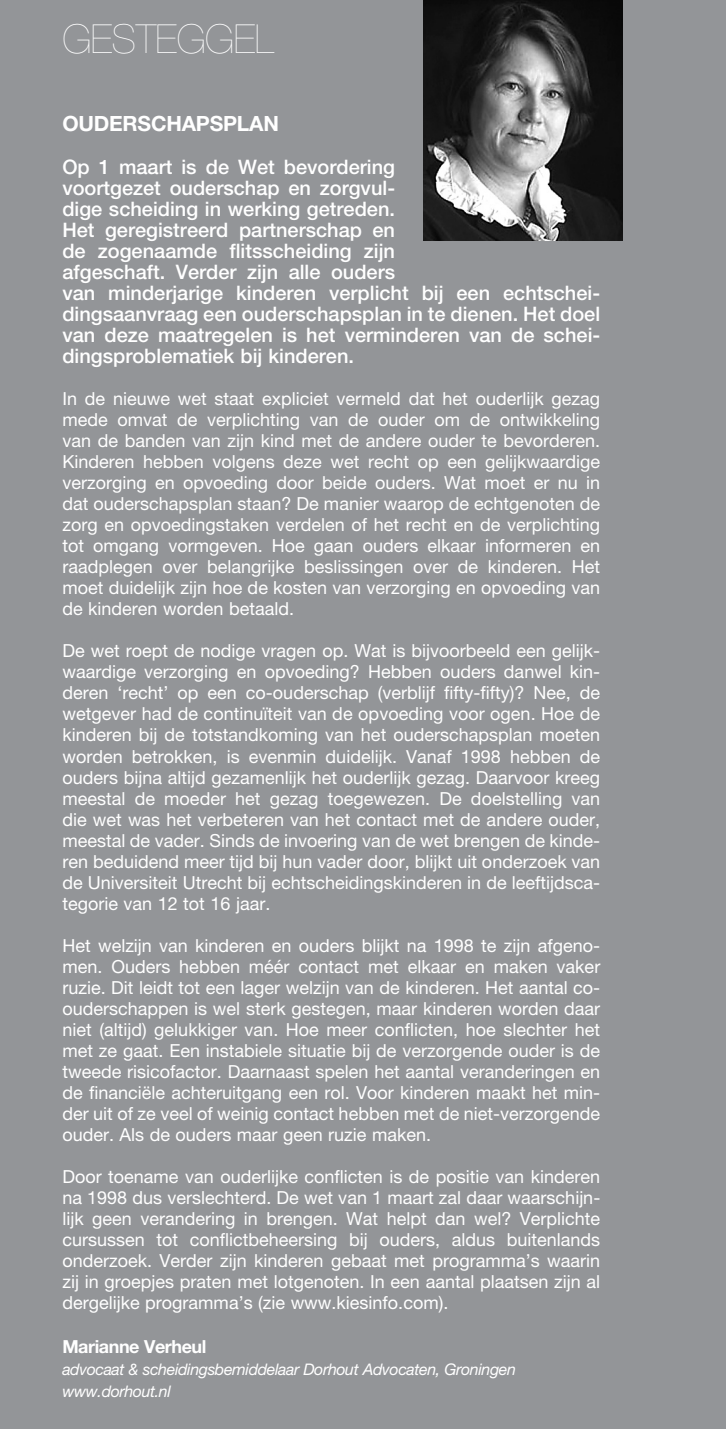
<style>
.page{position:relative;width:726px;height:1429px;background:#939598}
.page>*{position:absolute;margin:0;border:0;box-sizing:border-box;transform-origin:0 0}
.t1{font:200 40px "Helvetica Neue LT Std";letter-spacing:-.01em;color:#fff}
.t2{font:700 21px "Helvetica Neue LT Std";letter-spacing:-.01em;color:#fff}
.t3{font:500 20px/21px "Helvetica Neue LT Std";color:#fff}
.t4{font:18px/21px "Helvetica Neue LT Std";color:#fff;text-align:justify}
.t5{font:700 18px "Helvetica Neue LT Std";color:#fff}
.t6{font:italic 16px/22px "Helvetica Neue LT Std";letter-spacing:-.025em;color:#fff}
</style>
<div class="page">
<img style="left:423px;top:0;width:200px;height:240px">
<h1 class="t1" style="left:62px;top:16px;width:213px">GESTEGGEL</h1>
<p class="t2" style="left:62px;top:111px;width:218px">Ouderschapsplan</p>
<p class="t3" style="left:62px;top:156px;width:539px">Op 1 maart is de Wet bevordering<br>voortgezet ouderschap en zorgvul-<br>dige scheiding in werking getreden.<br>Het geregistreerd partnerschap en<br>de zogenaamde flitsscheiding zijn<br>afgeschaft. Verder zijn alle ouders<br>van minderjarige kinderen verplicht bij een echtschei&shy;dingsaanvraag een ouderschapsplan in te dienen. Het doel van deze maatregelen is het verminderen van de schei&shy;dingsproblematiek bij kinderen.</p>
<p class="t4" style="left:62px;top:388px;width:539px">In de nieuwe wet staat expliciet vermeld dat het ouderlijk gezag mede omvat de verplichting van de ouder om de ontwikkeling van de banden van zijn kind met de andere ouder te bevorderen.<br>Kinderen hebben volgens deze wet recht op een gelijkwaardige verzorging en opvoeding door beide ouders. Wat moet er nu in dat ouderschapsplan staan? De manier waarop de echtgenoten de zorg en opvoedingstaken verdelen of het recht en de verplichting tot omgang vormgeven. Hoe gaan ouders elkaar informeren en raadplegen over belangrijke beslissingen over de kinderen. Het moet duidelijk zijn hoe de kosten van verzorging en opvoeding van de kinderen worden betaald.</p>
<p class="t4" style="left:62px;top:640px;width:539px">De wet roept de nodige vragen op. Wat is bijvoorbeeld een gelijk&shy;waardige verzorging en opvoeding? Hebben ouders danwel kin&shy;deren ‘recht’ op een co-ouderschap (verblijf fifty-fifty)? Nee, de wetgever had de continuïteit van de opvoeding voor ogen. Hoe de kinderen bij de totstandkoming van het ouderschapsplan moeten worden betrokken, is evenmin duidelijk. Vanaf 1998 hebben de ouders bijna altijd gezamenlijk het ouderlijk gezag. Daarvoor kreeg meestal de moeder het gezag toegewezen. De doelstelling van die wet was het verbeteren van het contact met de andere ouder, meestal de vader. Sinds de invoering van de wet brengen de kinde&shy;ren beduidend meer tijd bij hun vader door, blijkt uit onderzoek van de Universiteit Utrecht bij echtscheidingskinderen in de leeftijdsca&shy;tegorie van 12 tot 16 jaar.</p>
<p class="t4" style="left:62px;top:934px;width:539px">Het welzijn van kinderen en ouders blijkt na 1998 te zijn afgeno&shy;men. Ouders hebben méér contact met elkaar en maken vaker ruzie. Dit leidt tot een lager welzijn van de kinderen. Het aantal co&shy;ouderschappen is wel sterk gestegen, maar kinderen worden daar niet (altijd) gelukkiger van. Hoe meer conflicten, hoe slechter het met ze gaat. Een instabiele situatie bij de verzorgende ouder is de tweede risicofactor. Daarnaast spelen het aantal veranderingen en de financiële achteruitgang een rol. Voor kinderen maakt het min&shy;der uit of ze veel of weinig contact hebben met de niet-verzorgende ouder. Als de ouders maar geen ruzie maken.</p>
<p class="t4" style="left:62px;top:1165px;width:539px">Door toename van ouderlijke conflicten is de positie van kinderen na 1998 dus verslechterd. De wet van 1 maart zal daar waarschijn&shy;lijk geen verandering in brengen. Wat helpt dan wel? Verplichte cursussen tot conflictbeheersing bij ouders, aldus buitenlands onderzoek. Verder zijn kinderen gebaat met programma’s waarin zij in groepjes praten met lotgenoten. In een aantal plaatsen zijn al dergelijke programma’s (zie www.kiesinfo.com).</p>
<p class="t5" style="left:62px;top:1335px;width:146px">Marianne Verheul</p>
<p class="t6" style="left:62px;top:1357px;width:455px">advocaat &amp; scheidingsbemiddelaar Dorhout Advocaten, Groningen www.dorhout.nl</p>
</div>
